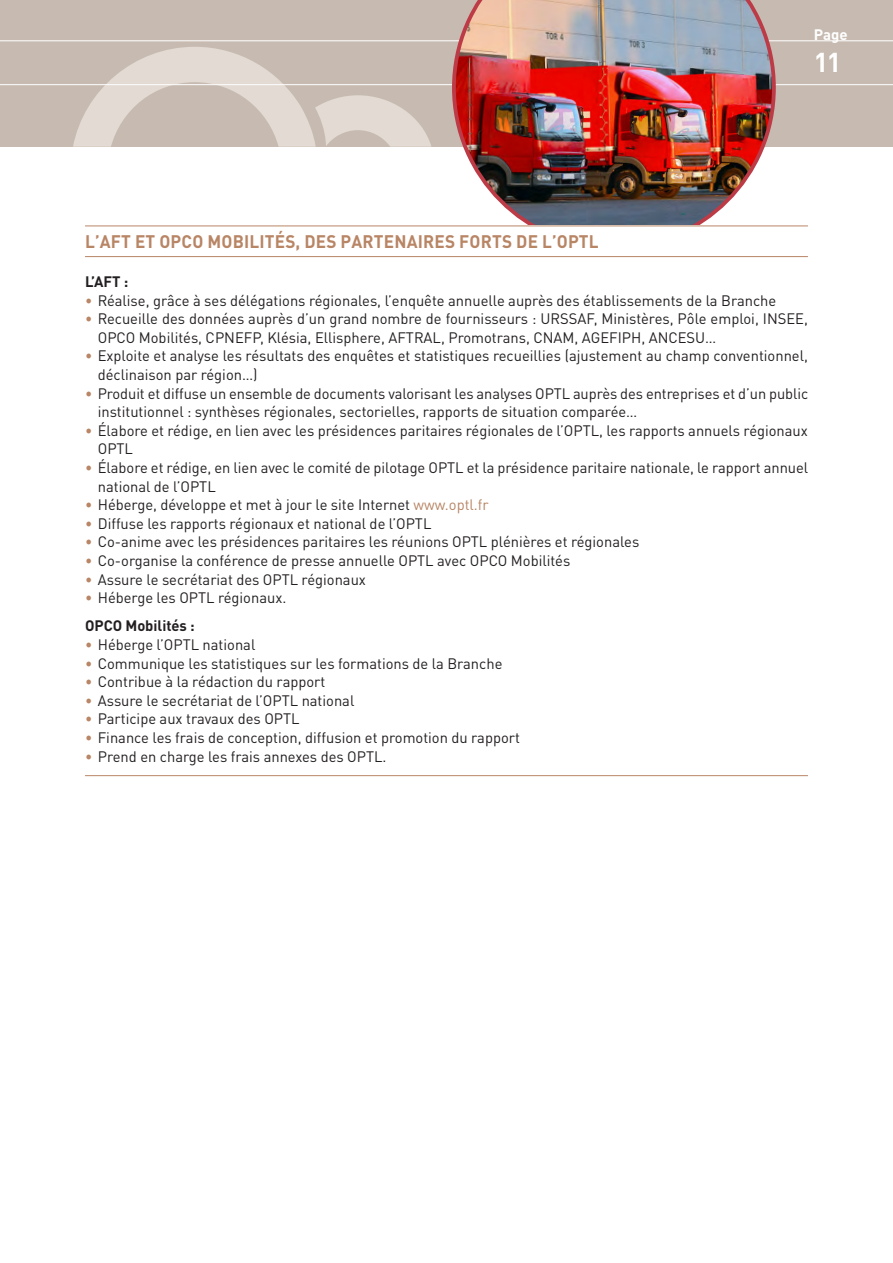
<style>
.page{position:relative;width:893px;height:1263px;background:#fff}
.page>*{position:absolute;margin:0;border:0;box-sizing:border-box;transform-origin:0 0}
.t1{font:700 27px "DINOT";color:#fff}
.Titre-TAB_dessous{font:700 18px "DINOT";letter-spacing:.01em;color:#b88565;scale:.95 1}
.t2{font:15px/18.6px "DINOT";color:#231f20}
.TEXTE{font:700 15px "DINOT";color:#231f20}
.t3{font:700 15px "DINOT";color:#fff}
.s1{color:#b88565}
</style>
<div class="page">
<div style="left:0;top:0;width:893px;height:147px;background:#c7bbb1"></div>
<svg style="left:0;top:40px;width:893px;height:107px"></svg>
<img style="left:452px;top:0;width:324px;height:225px">
<hr style="left:85px;top:225px;width:723px;height:1px;background:#b88565">
<hr style="left:85px;top:256px;width:723px;height:1px;background:#b88565">
<hr style="left:85px;top:775px;width:723px;height:1px;background:#b88565">
<p class="t3" style="left:814px;top:25px;width:35px">Page</p>
<h1 class="t1" style="left:814px;top:45px;width:29px">11</h1>
<p class="Titre-TAB_dessous" style="left:85px;top:229px;width:542px">L’AFT ET OPCO MOBILITÉS, DES PARTENAIRES FORTS DE L’OPTL</p>
<p class="TEXTE" style="left:85px;top:272px;width:45px">L’AFT :</p>
<p class="t2" style="left:85px;top:291px;width:693px"><span class="s1">•</span> Réalise, grâce à ses délégations régionales, l’enquête annuelle auprès des établissements de la Branche</p>
<p class="t2" style="left:98px;top:309px;width:712px;text-indent:-13px"><span class="s1">•</span> Recueille des données auprès d’un grand nombre de fournisseurs : URSSAF, Ministères, Pôle emploi, INSEE,<br>OPCO Mobilités, CPNEFP, Klésia, Ellisphere, AFTRAL, Promotrans, CNAM, AGEFIPH, ANCESU…</p>
<p class="t2" style="left:98px;top:346px;width:712px;text-indent:-13px"><span class="s1">•</span> Exploite et analyse les résultats des enquêtes et statistiques recueillies (ajustement au champ conventionnel, déclinaison par région…)</p>
<p class="t2" style="left:98px;top:384px;width:712px;text-indent:-13px"><span class="s1">•</span> Produit et diffuse un ensemble de documents valorisant les analyses OPTL auprès des entreprises et d’un public institutionnel : synthèses régionales, sectorielles, rapports de situation comparée…</p>
<p class="t2" style="left:98px;top:421px;width:712px;text-indent:-13px"><span class="s1">•</span> Élabore et rédige, en lien avec les présidences paritaires régionales de l’OPTL, les rapports annuels régionaux<br>OPTL</p>
<p class="t2" style="left:98px;top:458px;width:712px;text-indent:-13px"><span class="s1">•</span> Élabore et rédige, en lien avec le comité de pilotage OPTL et la présidence paritaire nationale, le rapport annuel national de l’OPTL</p>
<p class="t2" style="left:85px;top:495px;width:405px"><span class="s1">•</span> Héberge, développe et met à jour le site Internet <span class="s1">www.optl.fr</span></p>
<p class="t2" style="left:85px;top:514px;width:348px"><span class="s1">•</span> Diffuse les rapports régionaux et national de l’OPTL</p>
<p class="t2" style="left:85px;top:532px;width:556px"><span class="s1">•</span> Co-anime avec les présidences paritaires les réunions OPTL plénières et régionales</p>
<p class="t2" style="left:85px;top:551px;width:487px"><span class="s1">•</span> Co-organise la conférence de presse annuelle OPTL avec OPCO Mobilités</p>
<p class="t2" style="left:85px;top:570px;width:282px"><span class="s1">•</span> Assure le secrétariat des OPTL régionaux</p>
<p class="t2" style="left:85px;top:588px;width:203px"><span class="s1">•</span> Héberge les OPTL régionaux.</p>
<p class="TEXTE" style="left:85px;top:616px;width:111px">OPCO Mobilités :</p>
<p class="t2" style="left:85px;top:635px;width:172px"><span class="s1">•</span> Héberge l’OPTL national</p>
<p class="t2" style="left:85px;top:654px;width:419px"><span class="s1">•</span> Communique les statistiques sur les formations de la Branche</p>
<p class="t2" style="left:85px;top:672px;width:242px"><span class="s1">•</span> Contribue à la rédaction du rapport</p>
<p class="t2" style="left:85px;top:691px;width:271px"><span class="s1">•</span> Assure le secrétariat de l’OPTL national</p>
<p class="t2" style="left:85px;top:709px;width:216px"><span class="s1">•</span> Participe aux travaux des OPTL</p>
<p class="t2" style="left:85px;top:728px;width:436px"><span class="s1">•</span> Finance les frais de conception, diffusion et promotion du rapport</p>
<p class="t2" style="left:85px;top:747px;width:303px"><span class="s1">•</span> Prend en charge les frais annexes des OPTL.</p>
</div>
